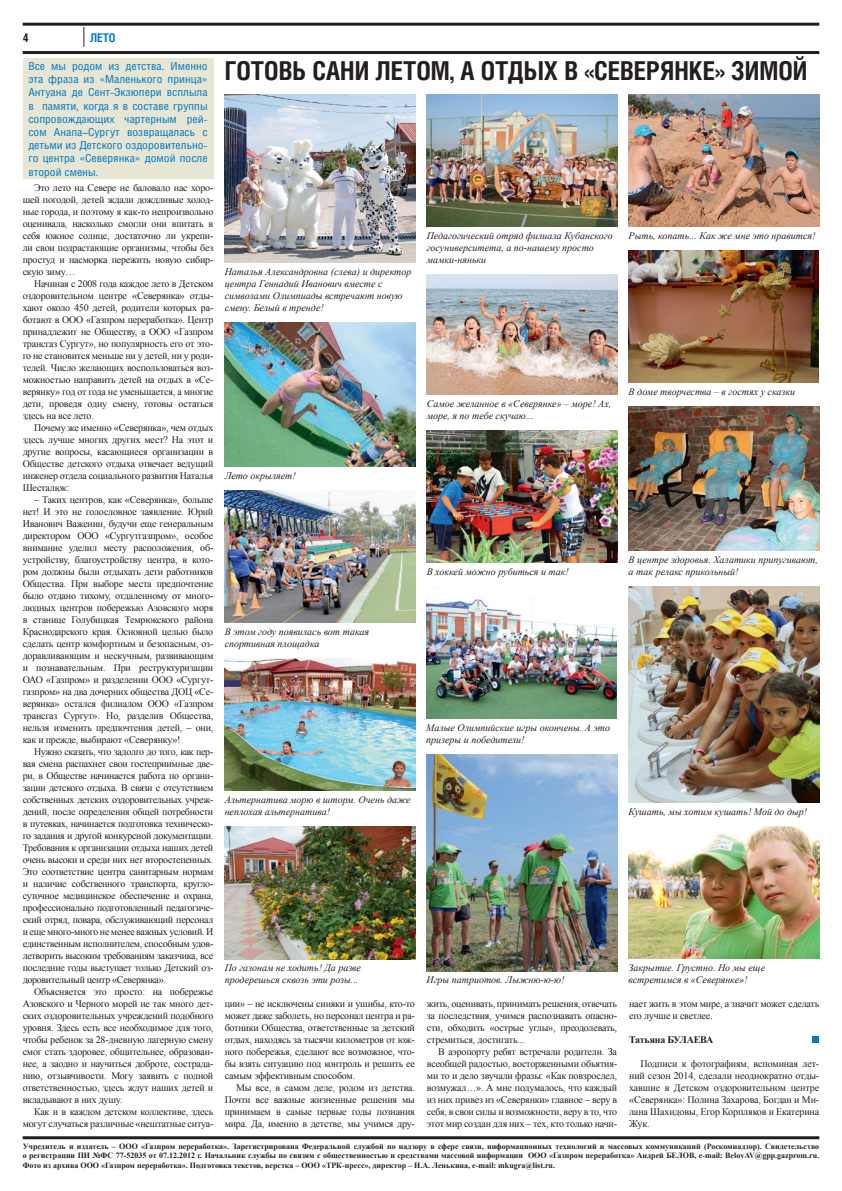
<style>
.page{position:relative;width:842px;height:1191px;background:#fff}
.page>*{position:absolute;margin:0;border:0;box-sizing:border-box;transform-origin:0 0}
.Заголовок_26_32{font:700 26px "Helios Cond";color:#231f20}
.ШАПКА{font:700 12px "Helios Cond";color:#007ac2}
.ШАПКА-2{font:700 12px "Helios Cond";color:#231f20}
.врезка{font:11px/13.2px "Helios Cond";color:#007ac2;text-align:justify;scale:1.09 1}
.t1{font:10px/12px "Times New Roman";letter-spacing:-.02em;color:#231f20;text-align:justify}
.t2{font:italic 10px/12px "Times New Roman";color:#231f20}
.Концевая_подпись{font:700 10px "Times New Roman";letter-spacing:-.02em;color:#231f20}
.t3{font:700 8px/9.6px "Times New Roman";color:#231f20;text-align:justify}
</style>
<div class="page">
<hr style="left:23px;top:1136px;width:796px;height:3px;background:#231f20">
<hr style="left:23px;top:23px;width:796px;height:3px;background:#231f20">
<svg style="left:84px;top:27px;width:1px;height:20px"></svg>
<hr style="left:23px;top:51px;width:796px;height:3px;background:#231f20">
<div style="left:23px;top:59px;width:190px;height:120px;background:#e7e5d4"></div>
<img style="left:225px;top:659px;width:190px;height:132px">
<img style="left:629px;top:251px;width:190px;height:132px">
<img style="left:427px;top:431px;width:190px;height:132px">
<img style="left:629px;top:407px;width:190px;height:144px">
<img style="left:225px;top:491px;width:190px;height:132px">
<img style="left:629px;top:827px;width:190px;height:132px">
<img style="left:426px;top:755px;width:191px;height:216px">
<img style="left:629px;top:587px;width:190px;height:216px">
<img style="left:225px;top:323px;width:190px;height:144px">
<img style="left:427px;top:599px;width:190px;height:120px">
<img style="left:225px;top:95px;width:190px;height:168px">
<img style="left:427px;top:95px;width:190px;height:132px">
<img style="left:225px;top:827px;width:190px;height:132px">
<img style="left:629px;top:95px;width:190px;height:132px">
<img style="left:427px;top:275px;width:190px;height:120px">
<div style="left:812px;top:1036px;width:7px;height:7px;background:#007ac2"></div>
<p class="ШАПКА-2" style="left:23px;top:30px;width:7px">4</p>
<p class="ШАПКА" style="left:90px;top:30px;width:27px">ЛЕТО</p>
<p class="врезка" style="left:28px;top:59px;width:166px">Все мы родом из детства. Именно эта фраза из «Маленького принца» Антуана де Cент-Экзюпери всплыла в памяти, когда я в составе группы сопровождающих чартерным рей&shy;сом Анапа–Сургут возвращалась с детьми из Детского оздоровительно&shy;го центра «Северянка» домой после второй смены.</p>
<p class="t1" style="left:23px;top:181px;width:192px;text-indent:11px">Это лето на Севере не баловало нас хоро&shy;шей погодой, детей ждали дождливые холод&shy;ные города, и поэтому я как-то непроизвольно оценивала, насколько смогли они впитать в себя южное солнце, достаточно ли укрепи&shy;ли свои подрастающие организмы, чтобы без простуд и насморка пережить новую сибир&shy;скую зиму…</p>
<p class="t1" style="left:23px;top:277px;width:192px;text-indent:11px">Начиная с 2008 года каждое лето в Детском оздоровительном центре «Северянка» отды&shy;хают около 450 детей, родители которых ра&shy;ботают в ООО «Газпром переработка». Центр принадлежит не Обществу, а ООО «Газпром трансгаз Сургут», но популярность его от это&shy;го не становится меньше ни у детей, ни у роди&shy;телей. Число желающих воспользоваться воз&shy;можностью направить детей на отдых в «Се&shy;верянку» год от года не уменьшается, а многие дети, проведя одну смену, готовы остаться здесь на все лето.</p>
<p class="t1" style="left:23px;top:421px;width:192px;text-indent:11px">Почему же именно «Северянка», чем отдых здесь лучше многих других мест? На этот и другие вопросы, касающиеся организации в Обществе детского отдыха отвечает ведущий инженер отдела социального развития Наталья Шесталюк:</p>
<p class="t1" style="left:23px;top:493px;width:192px;text-indent:11px">– Таких центров, как «Северянка», больше нет! И это не голословное заявление. Юрий Иванович Важенин, будучи еще генеральным директором ООО «Сургутгазпром», особое внимание уделил месту расположения, об&shy;устройству, благоустройству центра, в кото&shy;ром должны были отдыхать дети работников Общества. При выборе места предпочтение было отдано тихому, отдаленному от много&shy;людных центров побережью Азовского моря в станице Голубицкая Темрюкского района Краснодарского края. Основной целью было сделать центр комфортным и безопасным, оз&shy;доравливающим и нескучным, развивающим и познавательным. При реструктуризации ОАО «Газпром» и разделении ООО «Сургут&shy;газпром» на два дочерних общества ДОЦ «Се&shy;верянка» остался филиалом ООО «Газпром трансгаз Сургут». Но, разделив Общества, нельзя изменить предпочтения детей, – они, как и прежде, выбирают «Северянку»!</p>
<p class="t1" style="left:23px;top:745px;width:192px;text-indent:11px">Нужно сказать, что задолго до того, как пер&shy;вая смена распахнет свои гостеприимные две&shy;ри, в Обществе начинается работа по органи&shy;зации детского отдыха. В связи с отсутствием собственных детских оздоровительных учреж&shy;дений, после определения общей потребности в путевках, начинается подготовка техническо&shy;го задания и другой конкурсной документации.<br>Требования к организации отдыха наших детей очень высоки и среди них нет второстепенных.<br>Это соответствие центра санитарным нормам и наличие собственного транспорта, кругло&shy;суточное медицинское обеспечение и охрана, профессионально подготовленный педагогиче&shy;ский отряд, повара, обслуживающий персонал и еще много-много не менее важных условий. И единственным исполнителем, способным удов&shy;летворить высоким требованиям заказчика, все последние годы выступает только Детский оз&shy;доровительный центр «Северянка».</p>
<p class="t1" style="left:23px;top:985px;width:192px;text-indent:11px">Объясняется это просто: на побережье Азовского и Черного морей не так много дет&shy;ских оздоровительных учреждений подобного уровня. Здесь есть все необходимое для того, чтобы ребенок за 28-дневную лагерную смену смог стать здоровее, общительнее, образован&shy;нее, а заодно и научиться доброте, сострада&shy;нию, отзывчивости. Могу заявить с полной ответственностью, здесь ждут наших детей и вкладывают в них душу.</p>
<p class="t1" style="left:23px;top:1105px;width:192px;text-align:right">Как и в каждом детском коллективе, здесь могут случаться различные «нештатные ситуа-</p>
<p class="Заголовок_26_32" style="left:225px;top:55px;width:584px">ГОТОВЬ САНИ ЛЕТОМ, А ОТДЫХ В «СЕВЕРЯНКЕ» ЗИМОЙ</p>
<p class="t2" style="left:225px;top:265px;width:188px">Наталья Александровна (слева) и директор центра Геннадий Иванович вместе с символами Олимпиады встречают новую смену. Белый в тренде!</p>
<p class="t2" style="left:427px;top:229px;width:187px">Педагогический отряд филиала Кубанского госуниверситета, а по-нашему просто мамки-няньки</p>
<p class="t2" style="left:629px;top:229px;width:188px">Рыть, копать... Как же мне это нравится!</p>
<p class="t2" style="left:225px;top:469px;width:73px">Лето окрыляет!</p>
<p class="t2" style="left:427px;top:397px;width:186px">Самое желанное в «Северянке» – море! Ах, море, я по тебе скучаю...</p>
<p class="t2" style="left:629px;top:385px;width:168px">В доме творчества – в гостях у сказки</p>
<p class="t2" style="left:225px;top:625px;width:146px">В этом году появилась вот такая спортивная площадка</p>
<p class="t2" style="left:427px;top:565px;width:144px">В хоккей можно рубиться и так!</p>
<p class="t2" style="left:629px;top:553px;width:191px">В центре здоровья. Халатики припугивают, а так релакс прикольный!</p>
<p class="t2" style="left:426px;top:721px;width:185px">Малые Олимпийские игры окончены. А это призеры и победители!</p>
<p class="t2" style="left:225px;top:793px;width:188px">Альтернатива морю в шторм. Очень даже неплохая альтернатива!</p>
<p class="t2" style="left:629px;top:805px;width:180px">Кушать, мы хотим кушать! Мой до дыр!</p>
<p class="t2" style="left:225px;top:961px;width:138px">По газонам не ходить! Да разве продерешься сквозь эти розы...</p>
<p class="t1" style="left:225px;top:997px;width:192px">ции» – не исключены синяки и ушибы, кто-то может даже заболеть, но персонал центра и ра&shy;ботники Общества, ответственные за детский отдых, находясь за тысячи километров от юж&shy;ного побережья, сделают все возможное, что&shy;бы взять ситуацию под контроль и решить ее самым эффективным способом.</p>
<p class="t1" style="left:225px;top:1081px;width:192px;text-indent:11px">Мы все, в самом деле, родом из детства.<br>Почти все важные жизненные решения мы принимаем в самые первые годы познания мира. Да, именно в детстве, мы учимся дру-</p>
<p class="t2" style="left:629px;top:961px;width:138px">Закрытие. Грустно. Но мы еще</p>
<p class="t2" style="left:426px;top:973px;width:140px">Игры патриотов. Лыжню-ю-ю!</p>
<p class="t2" style="left:629px;top:973px;width:120px">встретимся в «Северянке»!</p>
<p class="t1" style="left:427px;top:997px;width:192px">жить, оценивать, принимать решения, отвечать за последствия, учимся распознавать опасно&shy;сти, обходить «острые углы», преодолевать, стремиться, достигать...</p>
<p class="t1" style="left:427px;top:1045px;width:192px;text-indent:11px">В аэропорту ребят встречали родители. За всеобщей радостью, восторженными объятия&shy;ми то и дело звучали фразы: «Как повзрослел, возмужал…». А мне подумалось, что каждый из них привез из «Северянки» главное – веру в себя, в свои силы и возможности, веру в то, что этот мир создан для них – тех, кто только начи-</p>
<p class="t1" style="left:629px;top:997px;width:192px">нает жить в этом мире, а значит может сделать его лучше и светлее.</p>
<p class="Концевая_подпись" style="left:629px;top:1032px;width:86px">Татьяна БУЛАЕВА</p>
<p class="t1" style="left:629px;top:1057px;width:192px;text-indent:11px">Подписи к фотографиям, вспоминая лет&shy;ний сезон 2014, сделали неоднократно отды&shy;хавшие в Детском оздоровительном центре «Северянка»: Полина Захарова, Богдан и Ми&shy;лана Шахидовы, Егор Корпляков и Екатерина Жук.</p>
<p class="t3" style="left:23px;top:1141px;width:798px">Учредитель и издатель – ООО «Газпром переработка». Зарегистрирована Федеральной службой по надзору в сфере связи, информационных технологий и массовых коммуникаций (Роскомнадзор). Свидетельство о регистрации ПИ №ФС 77-52035 от 07.12.2012 г. Начальник службы по связям с общественностью и средствами массовой информации ООО «Газпром переработка» Андрей БЕЛОВ, e-mail: BelovAV@gpp.gazprom.ru.<br>Фото из архива ООО «Газпром переработка». Подготовка текстов, верстка – ООО «ТРК-пресс», директор – И.А. Ленькина, e-mail: mkugra@list.ru.</p>
</div>
